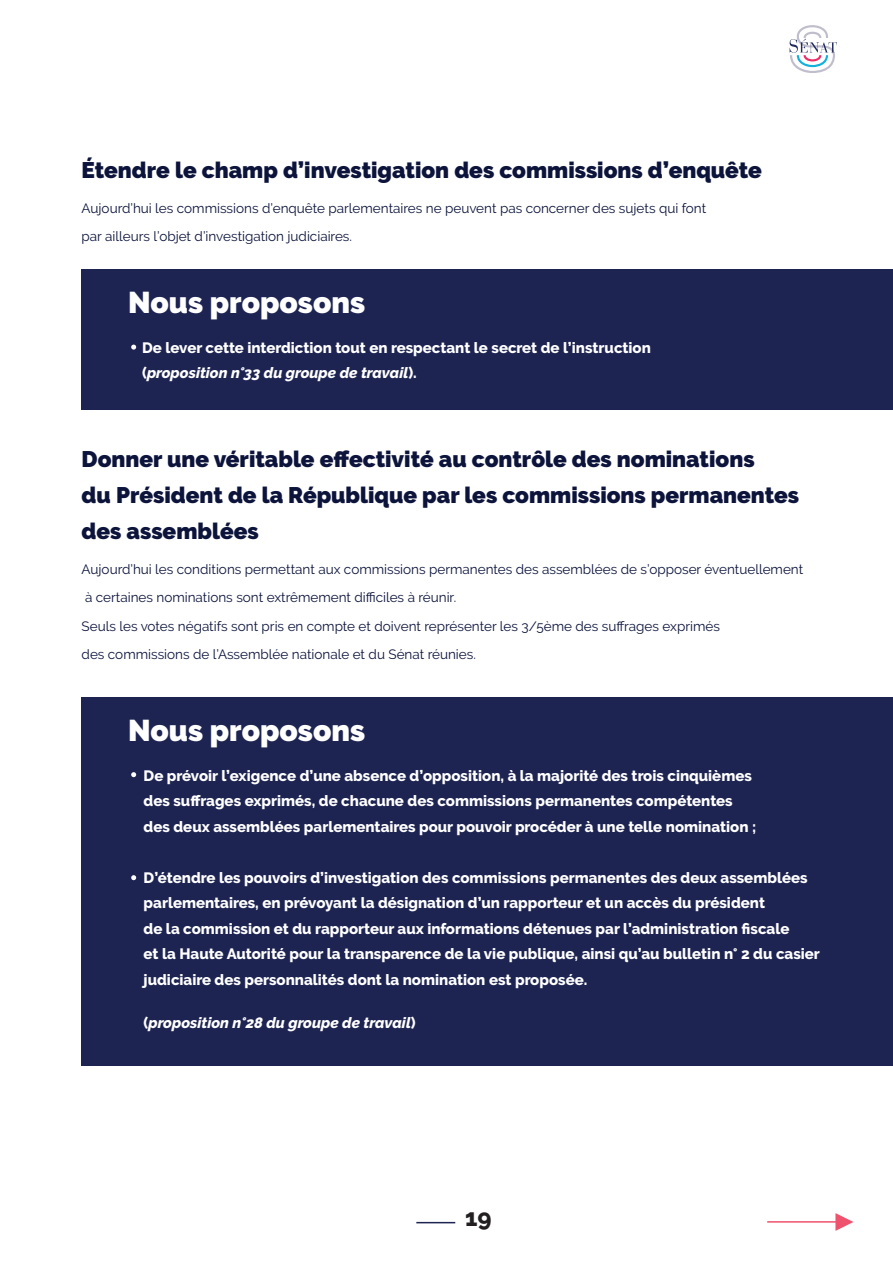
<style>
.page{position:relative;width:893px;height:1263px;background:#fff}
.page>*{position:absolute;margin:0;border:0;box-sizing:border-box;transform-origin:0 0}
.t1{font:900 30px "Raleway";color:#fff}
.t2{font:800 24px "Raleway";color:#231f20}
.t3{font:900 22.5px/36px "Raleway";color:#0c143b}
.t4{font:800 15px/25.5px "Raleway";color:#fff}
.t5{font:italic 800 15px "Raleway";color:#fff}
.t6{font:13.5px/28.5px "Raleway";color:#0c143b}
.s1{font-style:italic}
.s2{font-style:normal}
</style>
<div class="page">
<div style="left:81px;top:269px;width:812px;height:140px;background:#1d2452"></div>
<svg style="left:790px;top:25px;width:47px;height:48px"></svg>
<div style="left:81px;top:697px;width:812px;height:368px;background:#1d2452"></div>
<hr style="left:767px;top:1221px;width:69px;height:2px;background:#ef526d">
<svg style="left:835px;top:1213px;width:18px;height:18px"></svg>
<svg style="left:131px;top:345px;width:5px;height:5px"></svg>
<svg style="left:131px;top:772px;width:5px;height:5px"></svg>
<svg style="left:131px;top:875px;width:5px;height:5px"></svg>
<hr style="left:416px;top:1222px;width:39px;height:1px;background:#1d2452">
<h3 class="t3" style="left:82px;top:152px;width:682px">Étendre le champ d’investigation des commissions d’enquête</h3>
<p class="t6" style="left:82px;top:194px;width:626px">Aujourd’hui les commissions d’enquête parlementaires ne peuvent pas concerner des sujets qui font par ailleurs l’objet d’investigation judiciaires.</p>
<h1 class="t1" style="left:128px;top:285px;width:238px">Nous proposons</h1>
<p class="t4" style="left:142px;top:335px;width:510px">De lever cette interdiction tout en respectant le secret de l’instruction (<span class="s1">proposition n°33 du groupe de travail</span>).</p>
<h3 class="t3" style="left:82px;top:441px;width:719px">Donner une véritable effectivité au contrôle des nominations<br>du Président de la République par les commissions permanentes des assemblées</h3>
<p class="t6" style="left:82px;top:555px;width:723px">Aujourd’hui les conditions permettant aux commissions permanentes des assemblées de s’opposer éventuellement à certaines nominations sont extrêmement difficiles à réunir.<br>Seuls les votes négatifs sont pris en compte et doivent représenter les 3/5ème des suffrages exprimés<br>des commissions de l’Assemblée nationale et du Sénat réunies.</p>
<h1 class="t1" style="left:128px;top:713px;width:238px">Nous proposons</h1>
<p class="t4" style="left:144px;top:763px;width:614px">De prévoir l’exigence d’une absence d’opposition, à la majorité des trois cinquièmes des suffrages exprimés, de chacune des commissions permanentes compétentes des deux assemblées parlementaires pour pouvoir procéder à une telle nomination ;</p>
<p class="t4" style="left:144px;top:865px;width:678px">D’étendre les pouvoirs d’investigation des commissions permanentes des deux assemblées parlementaires, en prévoyant la désignation d’un rapporteur et un accès du président<br>de la commission et du rapporteur aux informations détenues par l’administration fiscale<br>et la Haute Autorité pour la transparence de la vie publique, ainsi qu’au bulletin n° 2 du casier judiciaire des personnalités dont la nomination est proposée.</p>
<p class="t5" style="left:144px;top:1014px;width:274px"><span class="s2">(</span>proposition n°28 du groupe de travail<span class="s2">)</span></p>
<h2 class="t2" style="left:465px;top:1204px;width:28px">19</h2>
</div>
